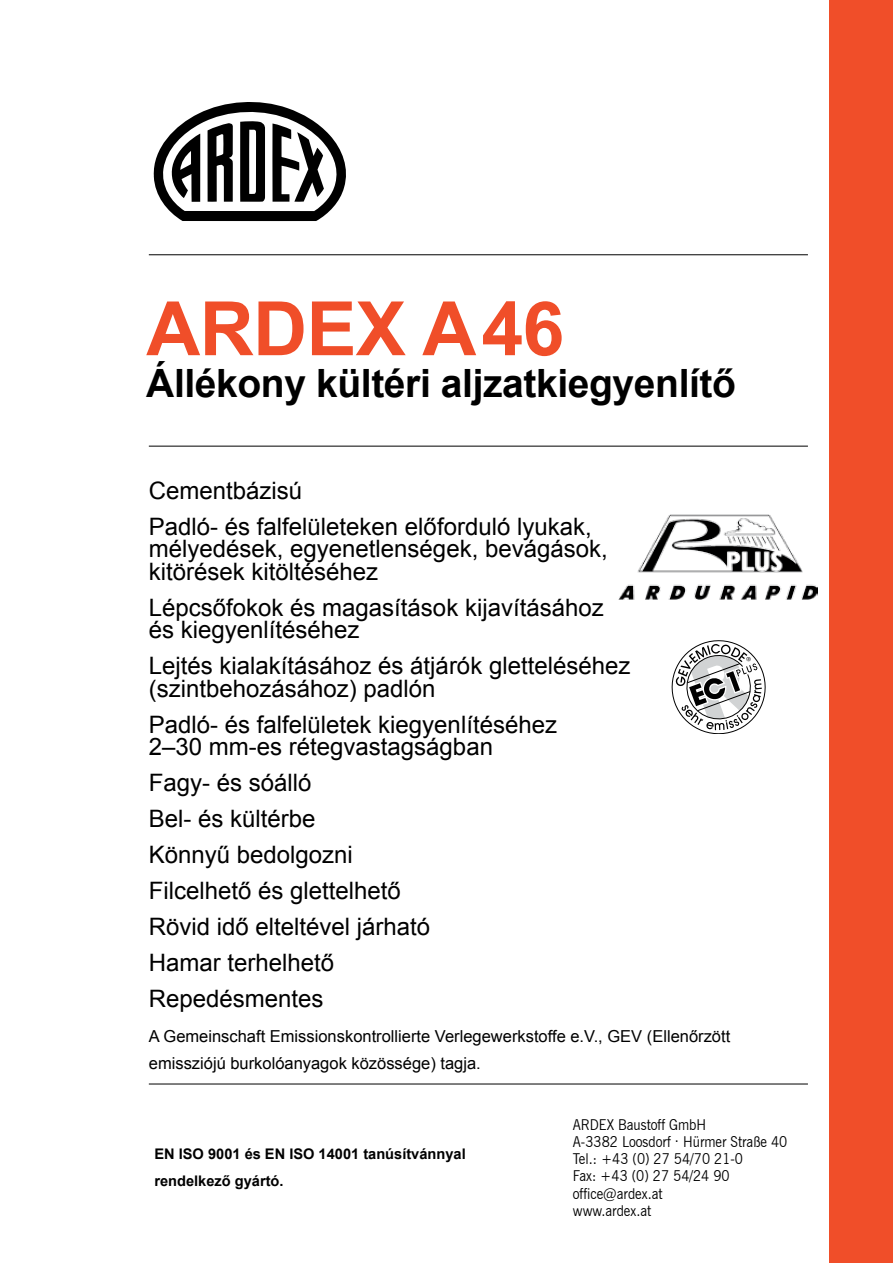
<style>
.page{position:relative;width:893px;height:1263px;background:#fff}
.page>*{position:absolute;margin:0;border:0;box-sizing:border-box;transform-origin:0 0}
.t1{font:700 75px "Arial";letter-spacing:-.01em;color:#f04e29}
.t2{font:700 39px "Arial";letter-spacing:-.01em;color:#000}
.t3{font:24px/36px "Arial";color:#000}
.t4{font:16.5px/27px "Arial";color:#000}
.t5{font:15px/17.2px "News Gothic BT";color:#000;scale:.9 1}
.t6{font:700 14.7px/26.8px "Arial";color:#000}
</style>
<div class="page">
<hr style="left:149px;top:254px;width:659px;height:1px;background:#000">
<hr style="left:149px;top:446px;width:659px;height:1px;background:#000">
<hr style="left:149px;top:1084px;width:659px;height:1px;background:#000">
<div style="left:829px;top:0;width:64px;height:1263px;background:#f04e29"></div>
<svg style="left:153px;top:102px;width:193px;height:119px"></svg>
<img style="left:619px;top:515px;width:199px;height:84px">
<svg style="left:672px;top:640px;width:93px;height:94px"></svg>
<h1 class="t1" style="left:146px;top:279px;width:419px">ARDEX A46</h1>
<h2 class="t2" style="left:146px;top:357px;width:591px">Állékony kültéri aljzatkiegyenlítő</h2>
<p class="t3" style="left:149px;top:473px;width:444px">Cementbázisú<br>Padló- és falfelületeken előforduló lyukak,</p>
<p class="t3" style="left:149px;top:538px;width:460px;line-height:22.5px">mélyedések, egyenetlenségek, bevágások, kitörések kitöltéséhez</p>
<p class="t3" style="left:149px;top:596px;width:456px;line-height:22.5px">Lépcsőfokok és magasítások kijavításához és kiegyenlítéséhez</p>
<p class="t3" style="left:149px;top:655px;width:483px;line-height:22.5px">Lejtés kialakításához és átjárók gletteléséhez (szintbehozásához) padlón</p>
<p class="t3" style="left:149px;top:713px;width:410px;line-height:22.5px">Padló- és falfelületek kiegyenlítéséhez<br>2–30 mm-es rétegvastagságban</p>
<p class="t3" style="left:149px;top:765px;width:283px">Fagy- és sóálló<br>Bel- és kültérbe<br>Könnyű bedolgozni<br>Filcelhető és glettelhető<br>Rövid idő elteltével járható<br>Hamar terhelhető<br>Repedésmentes</p>
<p class="t4" style="left:149px;top:1023px;width:583px">A Gemeinschaft Emissionskontrollierte Verlegewerkstoffe e.V., GEV (Ellenőrzött emissziójú burkolóanyagok közössége) tagja.</p>
<p class="t6" style="left:154px;top:1141px;width:313px">EN ISO 9001 és EN ISO 14001 tanúsítvánnyal rendelkező gyártó.</p>
<p class="t5" style="left:573px;top:1115px;width:240px">ARDEX Baustoff GmbH<br>A-3382 Loosdorf . Hürmer Straße 40<br>Tel.: +43 (0) 27 54/70 21-0<br>Fax: +43 (0) 27 54/24 90 office@ardex.at<br>www.ardex.at</p>
</div>
